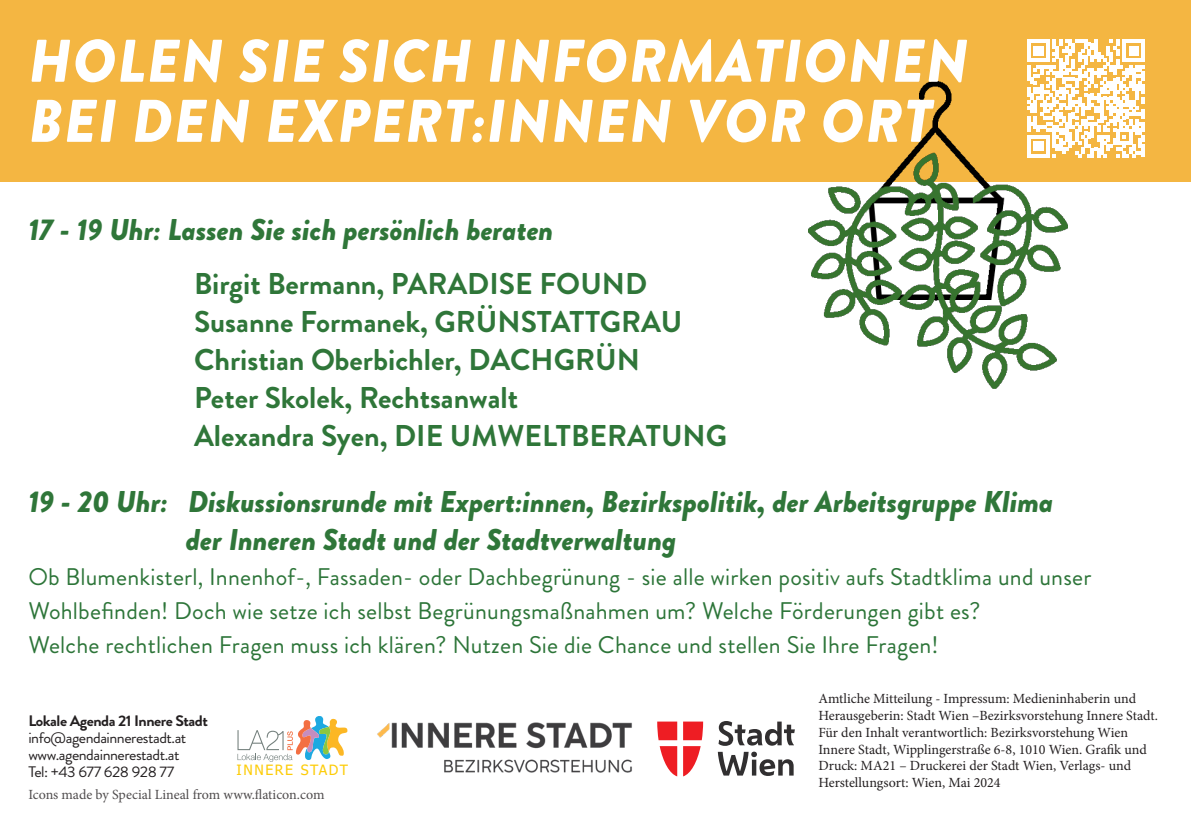
<style>
.page{position:relative;width:1191px;height:840px;background:#fff}
.page>*{position:absolute;margin:0;border:0;box-sizing:border-box;transform-origin:0 0}
.t1{font:italic 900 60px/60px "Brandon Grotesque";letter-spacing:.02em;color:#fff}
.t2{font:italic 900 30px/38px "Brandon Grotesque";color:#2f7639}
.t3{font:700 30px "Brandon Grotesque";color:#2f7639}
.t4{font:24px/34px "Brandon Grotesque";letter-spacing:.01em;color:#2d7539}
.t5{font:15.2px "Brandon Grotesque";letter-spacing:-.03em;color:#231f20;scale:1.05 1}
.t6{font:700 15.2px "Brandon Grotesque";letter-spacing:-.03em;color:#231f20;scale:1.05 1}
.t7{font:14.2px "Tahoma";letter-spacing:.11em;color:#fdcc09}
.t8{font:14px/16.8px "Minion Pro";color:#231f20}
</style>
<div class="page">
<div style="left:0;top:0;width:1191px;height:181px;background:#f4b642"></div>
<svg style="left:657px;top:721px;width:20px;height:18px"></svg>
<svg style="left:659px;top:746px;width:18px;height:30px"></svg>
<svg style="left:683px;top:721px;width:20px;height:18px"></svg>
<svg style="left:683px;top:746px;width:17px;height:30px"></svg>
<svg style="left:718px;top:721px;width:77px;height:24px"></svg>
<svg style="left:718px;top:751px;width:75px;height:24px"></svg>
<svg style="left:237px;top:716px;width:111px;height:45px"></svg>
<img style="left:377px;top:722px;width:255px;height:51px">
<img style="left:781px;top:81px;width:313px;height:308px">
<svg style="left:1027px;top:40px;width:117px;height:117px"></svg>
<p class="t1" style="left:29px;top:31px;width:941px">HOLEN SIE SICH INFORMATIONEN<br>BEI DEN EXPERT:INNEN VOR ORT</p>
<p class="t2" style="left:28px;top:210px;width:526px">17 - 19 Uhr: Lassen Sie sich persönlich beraten</p>
<p class="t3" style="left:194px;top:262px;width:454px">Birgit Bermann, PARADISE FOUND</p>
<p class="t3" style="left:194px;top:300px;width:490px">Susanne Formanek, GRÜNSTATTGRAU</p>
<p class="t3" style="left:194px;top:338px;width:447px">Christian Oberbichler, DACHGRÜN</p>
<p class="t3" style="left:194px;top:376px;width:325px">Peter Skolek, Rechtsanwalt</p>
<p class="t3" style="left:194px;top:414px;width:534px">Alexandra Syen, DIE UMWELTBERATUNG</p>
<p class="t2" style="left:186px;top:482px;width:869px;text-indent:-157px">19 - 20 Uhr: Diskussionsrunde mit Expert:innen, Bezirkspolitik, der Arbeitsgruppe Klima der Inneren Stadt und der Stadtverwaltung</p>
<p class="t4" style="left:28px;top:560px;width:1064px">Ob Blumenkisterl, Innenhof-, Fassaden- oder Dachbegrünung - sie alle wirken positiv aufs Stadtklima und unser<br>Wohlbefinden! Doch wie setze ich selbst Begrünungsmaßnahmen um? Welche Förderungen gibt es?<br>Welche rechtlichen Fragen muss ich klären? Nutzen Sie die Chance und stellen Sie Ihre Fragen!</p>
<p class="t6" style="left:28px;top:710px;width:172px">Lokale Agenda 21 Innere Stadt</p>
<p class="t5" style="left:28px;top:727px;width:152px">info@agendainnerestadt.at</p>
<p class="t5" style="left:28px;top:743px;width:145px">www.agendainnerestadt.at</p>
<p class="t5" style="left:28px;top:760px;width:140px">Tel: +43 677 628 928 77</p>
<p class="t7" style="left:237px;top:759px;width:113px">INNERE STADT</p>
<p class="t8" style="left:28px;top:785px;width:298px">Icons made by Special Lineal from www.flaticon.com</p>
<p class="t8" style="left:818px;top:690px;width:341px">Amtliche Mitteilung - Impressum: Medieninhaberin und Herausgeberin: Stadt Wien –Bezirksvorstehung Innere Stadt.<br>Für den Inhalt verantwortlich: Bezirksvorstehung Wien Innere Stadt, Wipplingerstraße 6-8, 1010 Wien. Grafik und Druck: MA21 – Druckerei der Stadt Wien, Verlags- und Herstellungsort: Wien, Mai 2024</p>
</div>
